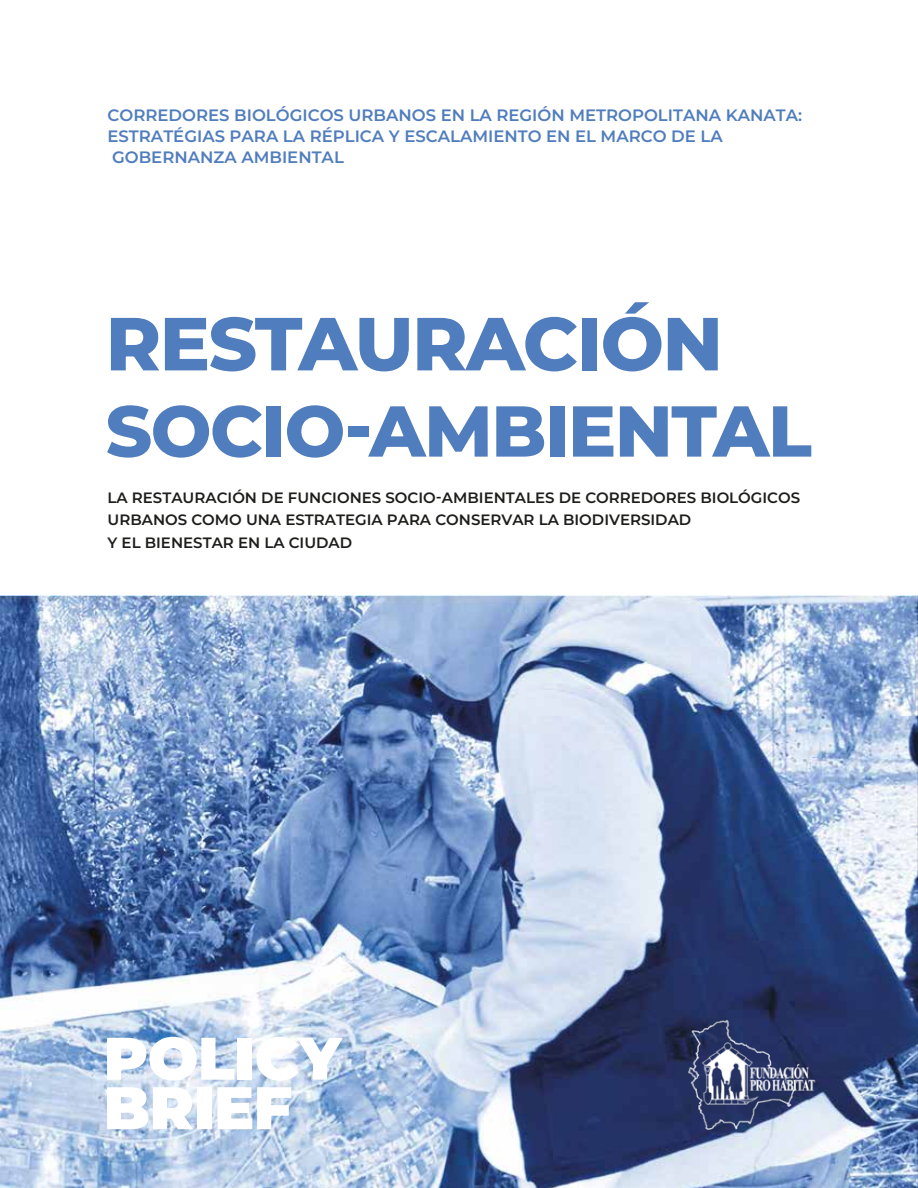
<style>
.page{position:relative;width:918px;height:1188px;background:#fff}
.page>*{position:absolute;margin:0;border:0;box-sizing:border-box;transform-origin:0 0}
.t1{font:800 75px "Montserrat";letter-spacing:-.02em;color:#507dbd}
.t2{font:800 71.85px "Montserrat";letter-spacing:-.02em;color:#507dbd}
.t3{font:900 60px/49.5px "Montserrat";letter-spacing:-.01em;color:#fff}
.t4{font:600 16.5px/21px "Montserrat";color:#507dbd}
.t5{font:600 15px/22.5px "Montserrat";color:#1d1d1b}
</style>
<div class="page">
<img style="left:0;top:595px;width:918px;height:593px">
<img style="left:687px;top:1018px;width:131px;height:123px">
<p class="t4" style="left:108px;top:104px;width:696px">CORREDORES BIOLÓGICOS URBANOS EN LA REGIÓN METROPOLITANA KANATA:<br>ESTRATÉGIAS PARA LA RÉPLICA Y ESCALAMIENTO EN EL MARCO DE LA<br>GOBERNANZA AMBIENTAL</p>
<h1 class="t1" style="left:106px;top:294px;width:619px">RESTAURACIÓN</h1>
<h2 class="t2" style="left:106px;top:383px;width:708px">SOCIO-AMBIENTAL</h2>
<p class="t5" style="left:108px;top:486px;width:694px">LA RESTAURACIÓN DE FUNCIONES SOCIO-AMBIENTALES DE CORREDORES BIOLÓGICOS<br>URBANOS COMO UNA ESTRATEGIA PARA CONSERVAR LA BIODIVERSIDAD<br>Y EL BIENESTAR EN LA CIUDAD</p>
<h3 class="t3" style="left:104px;top:1032px;width:239px">POLICY<br>BRIEF</h3>
</div>
